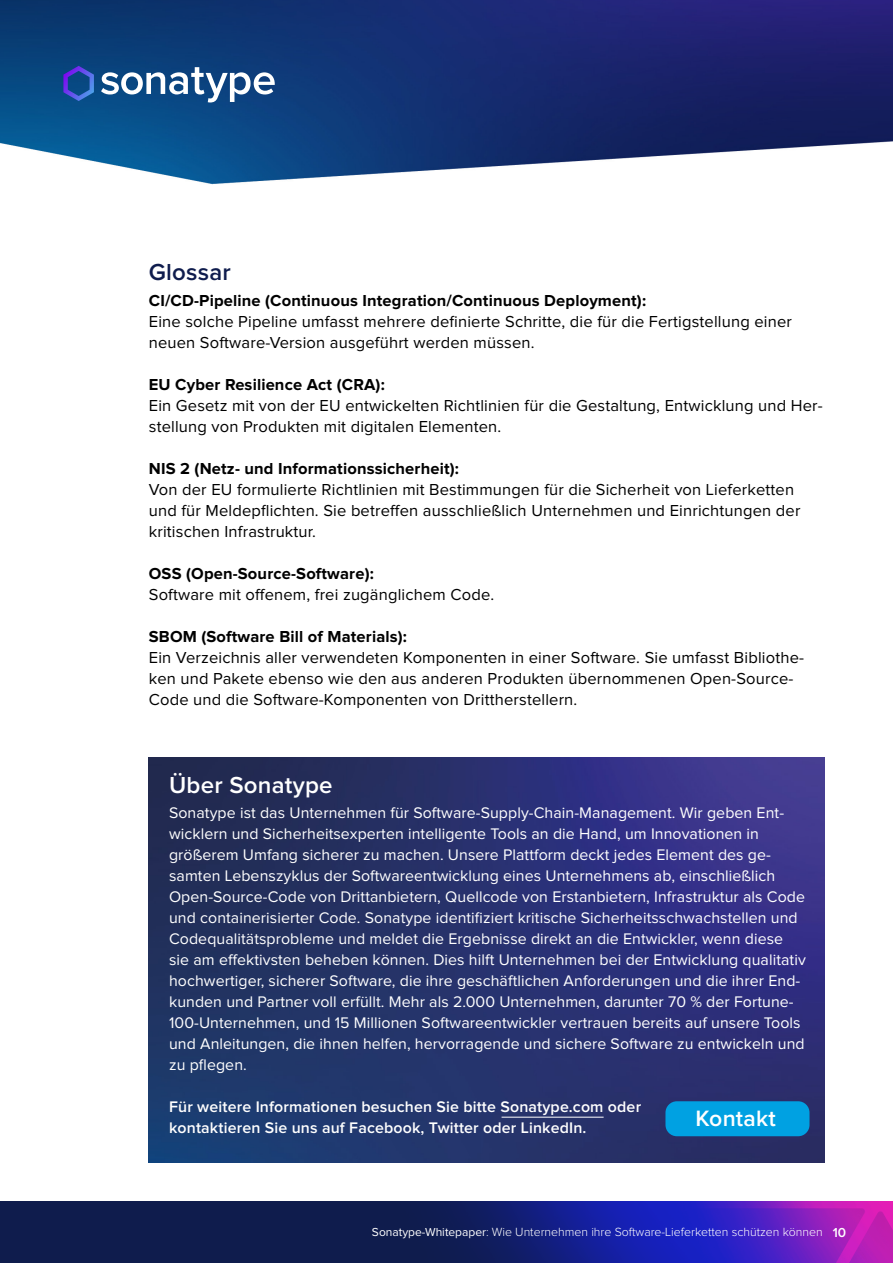
<style>
.page{position:relative;width:893px;height:1263px;background:#fff}
.page>*{position:absolute;margin:0;border:0;box-sizing:border-box;transform-origin:0 0}
.Headline{font:600 24px "Proxima Nova";letter-spacing:.01em;color:#fff}
.Headline-2{font:600 24px "Proxima Nova";letter-spacing:.01em;color:#0f1c4d}
.Fließtext{font:600 22.95px "Proxima Nova";letter-spacing:.01em;color:#fff}
.Fließtext-2{font:16.5px/21px "Proxima Nova";letter-spacing:.01em;color:#000}
.Fließtext-3{font:15.9px/21px "Proxima Nova";letter-spacing:.005em;color:#fff}
.Fließtext-4{font:600 15.9px/21px "Proxima Nova";letter-spacing:.01em;color:#fff}
.t1{font:300 12.3px "Proxima Nova";color:#fff}
.s1{font-weight:700}
.s2{font-weight:400;font-size:12px}
.s3{font-size:12px}
.s4{font-weight:600;font-size:13.5px}
</style>
<div class="page">
<img style="left:0;top:0;width:893px;height:185px">
<img style="left:0;top:1201px;width:893px;height:62px">
<svg style="left:101px;top:67px;width:174px;height:35px"></svg>
<img style="left:63px;top:66px;width:31px;height:35px">
<img style="left:149px;top:757px;width:676px;height:405px">
<div style="left:665px;top:1101px;width:144px;height:35px;background:#00a1e2;border-radius:11px"></div>
<hr style="left:502px;top:1117px;width:102px;height:1px;background:#fff">
<p class="Headline-2" style="left:149px;top:261px;width:84px">Glossar</p>
<p class="Fließtext-2" style="left:149px;top:290px;width:645px"><span class="s1">CI/CD-Pipeline (Continuous Integration/Continuous Deployment):<br></span>Eine solche Pipeline umfasst mehrere definierte Schritte, die für die Fertigstellung einer neuen Software-Version ausgeführt werden müssen.</p>
<p class="Fließtext-2" style="left:149px;top:374px;width:675px"><span class="s1">EU Cyber Resilience Act (CRA):<br></span>Ein Gesetz mit von der EU entwickelten Richtlinien für die Gestaltung, Entwicklung und Her&shy;stellung von Produkten mit digitalen Elementen.</p>
<p class="Fließtext-2" style="left:149px;top:458px;width:653px"><span class="s1">NIS 2 (Netz- und Informationssicherheit):<br></span>Von der EU formulierte Richtlinien mit Bestimmungen für die Sicherheit von Lieferketten und für Meldepflichten. Sie betreffen ausschließlich Unternehmen und Einrichtungen der kritischen Infrastruktur.</p>
<p class="Fließtext-2" style="left:149px;top:563px;width:347px"><span class="s1">OSS (Open-Source-Software):<br></span>Software mit offenem, frei zugänglichem Code.</p>
<p class="Fließtext-2" style="left:149px;top:626px;width:657px"><span class="s1">SBOM (Software Bill of Materials):<br></span>Ein Verzeichnis aller verwendeten Komponenten in einer Software. Sie umfasst Bibliothe&shy;ken und Pakete ebenso wie den aus anderen Produkten übernommenen Open-Source-Code und die Software-Komponenten von Drittherstellern.</p>
<p class="Headline" style="left:169px;top:774px;width:165px">Über Sonatype</p>
<p class="Fließtext-3" style="left:169px;top:803px;width:638px">Sonatype ist das Unternehmen für Software-Supply-Chain-Management. Wir geben Ent&shy;wicklern und Sicherheitsexperten intelligente Tools an die Hand, um Innovationen in größerem Umfang sicherer zu machen. Unsere Plattform deckt jedes Element des ge&shy;samten Lebenszyklus der Softwareentwicklung eines Unternehmens ab, einschließlich Open-Source-Code von Drittanbietern, Quellcode von Erstanbietern, Infrastruktur als Code und containerisierter Code. Sonatype identifiziert kritische Sicherheitsschwachstellen und Codequalitätsprobleme und meldet die Ergebnisse direkt an die Entwickler, wenn diese sie am effektivsten beheben können. Dies hilft Unternehmen bei der Entwicklung qualitativ hochwertiger, sicherer Software, die ihre geschäftlichen Anforderungen und die ihrer End&shy;kunden und Partner voll erfüllt. Mehr als 2.000 Unternehmen, darunter 70 % der Fortune-100-Unternehmen, und 15 Millionen Softwareentwickler vertrauen bereits auf unsere Tools und Anleitungen, die ihnen helfen, hervorragende und sichere Software zu entwickeln und zu pflegen.</p>
<p class="Fließtext-4" style="left:169px;top:1097px;width:474px">Für weitere Informationen besuchen Sie bitte Sonatype.com oder kontaktieren Sie uns auf Facebook, Twitter oder LinkedIn.</p>
<p class="Fließtext" style="left:695px;top:1108px;width:82px">Kontakt</p>
<p class="t1" style="left:372px;top:1226px;width:476px"><span class="s2">Sonatype-Whitepaper</span><span class="s3">:</span> Wie Unternehmen ihre Software-Lieferketten schützen können <span class="s4">10</span></p>
</div>
